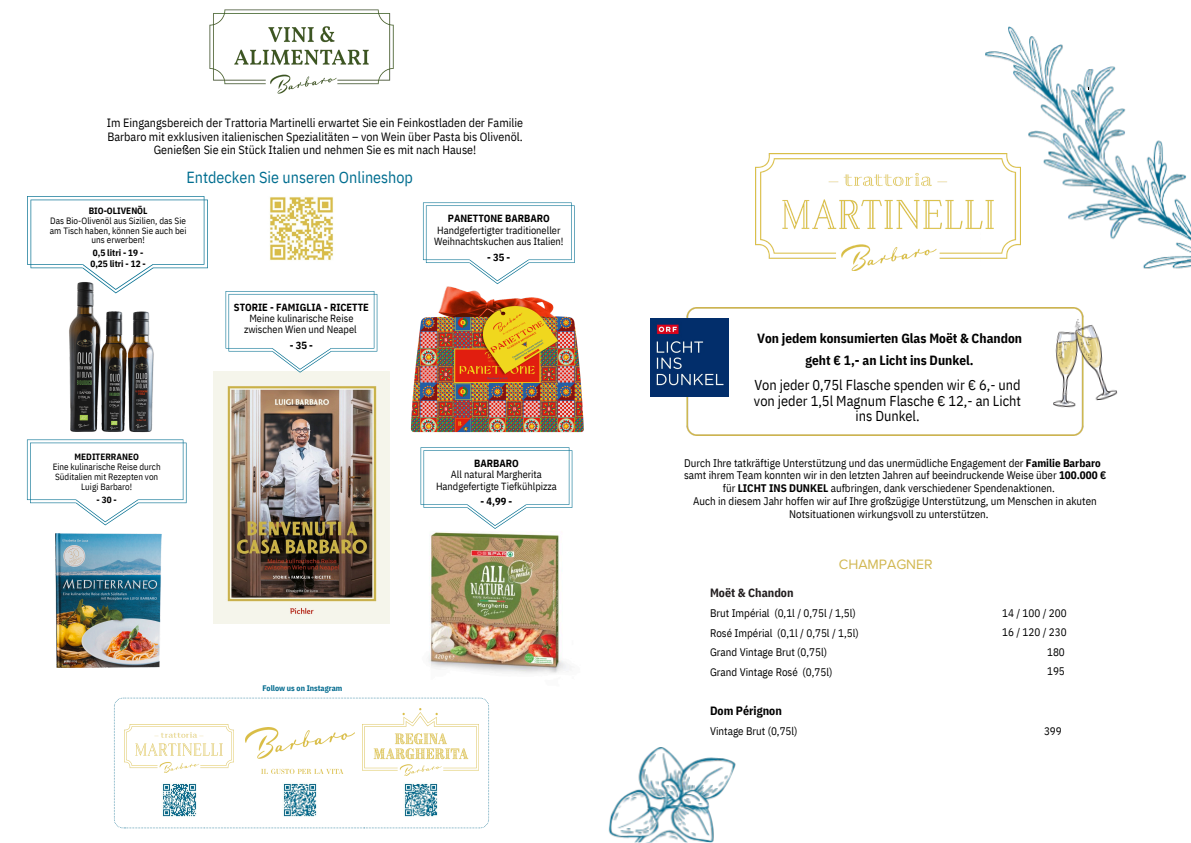
<style>
.page{position:relative;width:1191px;height:843px;background:#fff}
.page>*{position:absolute;margin:0;border:0;box-sizing:border-box;transform-origin:0 0}
.t1{font:16px "IBM Plex Sans Cond";color:#016e90}
.t2{font:14.3px/15.8px "IBM Plex Sans Cond";color:#000;text-align:center}
.t3{font:14px "Proxima Nova";color:#d1b750}
.t4{font:700 13.3px/21.8px "IBM Plex Sans Cond";color:#000;text-align:center}
.t5{font:12px/13.5px "IBM Plex Sans Cond";color:#000;text-align:center}
.t6{font:700 12px "IBM Plex Sans Cond";color:#231f20}
.t7{font:700 12px "IBM Plex Sans Cond";color:#000}
.t8{font:11px/19.5px "IBM Plex Sans Cond";color:#000}
.t9{font:10.4px/11.2px "IBM Plex Sans Cond";color:#000;text-align:center}
.t10{font:700 10.4px "IBM Plex Sans Cond";color:#000}
.t11{font:9.1px/9.9px "IBM Plex Sans Cond";color:#000;text-align:center}
.t12{font:700 9.1px "IBM Plex Sans Cond";color:#000}
.t13{font:700 8px "IBM Plex Sans Cond";color:#006a8e}
.s1{font-weight:700}
</style>
<div class="page">
<img style="left:429px;top:528px;width:138px;height:145px">
<img style="left:755px;top:153px;width:225px;height:117px">
<img style="left:608px;top:747px;width:127px;height:95px">
<img style="left:980px;top:26px;width:210px;height:242px">
<img style="left:980px;top:261px;width:210px;height:4px">
<svg style="left:1178px;top:205px;width:7px;height:15px"></svg>
<img style="left:1032px;top:39px;width:4px;height:18px">
<svg style="left:1034px;top:56px;width:4px;height:8px"></svg>
<img style="left:1148px;top:258px;width:27px;height:7px">
<svg style="left:1066px;top:137px;width:5px;height:12px"></svg>
<img style="left:1046px;top:49px;width:11px;height:28px">
<img style="left:1015px;top:72px;width:21px;height:17px">
<img style="left:1010px;top:30px;width:12px;height:21px">
<img style="left:1093px;top:69px;width:17px;height:22px">
<svg style="left:1117px;top:159px;width:6px;height:13px"></svg>
<img style="left:1088px;top:210px;width:19px;height:7px">
<img style="left:1081px;top:149px;width:14px;height:12px">
<img style="left:1072px;top:180px;width:21px;height:5px">
<svg style="left:1170px;top:175px;width:12px;height:6px"></svg>
<svg style="left:1149px;top:143px;width:12px;height:27px"></svg>
<img style="left:1086px;top:70px;width:5px;height:18px">
<svg style="left:1073px;top:87px;width:15px;height:18px"></svg>
<img style="left:1080px;top:87px;width:6px;height:15px">
<svg style="left:1153px;top:185px;width:4px;height:9px"></svg>
<svg style="left:1086px;top:116px;width:8px;height:17px"></svg>
<svg style="left:1111px;top:130px;width:9px;height:5px"></svg>
<svg style="left:1096px;top:190px;width:31px;height:18px"></svg>
<svg style="left:1113px;top:221px;width:7px;height:11px"></svg>
<svg style="left:1073px;top:211px;width:15px;height:5px"></svg>
<img style="left:69px;top:293px;width:85px;height:140px">
<img style="left:56px;top:533px;width:106px;height:134px">
<img style="left:270px;top:197px;width:64px;height:64px">
<img style="left:210px;top:10px;width:183px;height:83px">
<img style="left:686px;top:308px;width:396px;height:127px">
<img style="left:1024px;top:307px;width:94px;height:114px">
<img style="left:650px;top:318px;width:78px;height:78px">
<img style="left:410px;top:286px;width:174px;height:147px">
<svg style="left:27px;top:196px;width:181px;height:97px"></svg>
<svg style="left:27px;top:439px;width:159px;height:86px"></svg>
<img style="left:213px;top:371px;width:176px;height:252px">
<svg style="left:225px;top:291px;width:152px;height:81px"></svg>
<svg style="left:423px;top:202px;width:151px;height:82px"></svg>
<svg style="left:420px;top:447px;width:152px;height:81px"></svg>
<img style="left:114px;top:697px;width:375px;height:132px">
<img style="left:125px;top:724px;width:108px;height:48px">
<img style="left:245px;top:727px;width:109px;height:45px">
<img style="left:403px;top:782px;width:35px;height:35px">
<img style="left:282px;top:782px;width:35px;height:35px">
<img style="left:162px;top:782px;width:35px;height:35px">
<img style="left:363px;top:708px;width:115px;height:67px">
<p class="t5" style="left:107px;top:116px;width:418px">Im Eingangsbereich der Trattoria Martinelli erwartet Sie ein Feinkostladen der Familie<br>Barbaro mit exklusiven italienischen Spezialitäten – von Wein über Pasta bis Olivenöl.<br>Genießen Sie ein Stück Italien und nehmen Sie es mit nach Hause!</p>
<p class="t1" style="left:186px;top:166px;width:228px">Entdecken Sie unseren Onlineshop</p>
<p class="t12" style="left:89px;top:204px;width:60px">BIO-OLIVENÖL</p>
<p class="t11" style="left:50px;top:215px;width:138px">Das Bio-Olivenöl aus Sizilien, das Sie am Tisch haben, können Sie auch bei uns erwerben!</p>
<p class="t12" style="left:93px;top:247px;width:52px">0,5 litri - 19 -</p>
<p class="t12" style="left:90px;top:258px;width:57px">0,25 litri - 12 -</p>
<p class="t10" style="left:234px;top:300px;width:136px">STORIE - FAMIGLIA - RICETTE</p>
<p class="t9" style="left:244px;top:312px;width:114px">Meine kulinarische Reise zwischen Wien und Neapel</p>
<p class="t10" style="left:290px;top:338px;width:25px">-35-</p>
<p class="t10" style="left:448px;top:211px;width:103px">PANETTONE BARBARO</p>
<p class="t9" style="left:434px;top:224px;width:131px;text-align:left">Handgefertigter traditioneller<br>Weihnachtskuchen aus Italien!</p>
<p class="t10" style="left:487px;top:250px;width:25px">-35-</p>
<p class="t12" style="left:75px;top:451px;width:66px">MEDITERRANEO</p>
<p class="t11" style="left:53px;top:461px;width:109px">Eine kulinarische Reise durch<br>Süditalien mit Rezepten von<br>Luigi Barbaro!</p>
<p class="t12" style="left:97px;top:493px;width:22px">-30-</p>
<p class="t10" style="left:474px;top:456px;width:46px">BARBARO</p>
<p class="t9" style="left:451px;top:468px;width:92px">All natural Margherita</p>
<p class="t9" style="left:436px;top:480px;width:122px">Handgefertigte Tiefkühlpizza</p>
<p class="t10" style="left:480px;top:494px;width:33px">- 4,99 -</p>
<p class="t13" style="left:262px;top:682px;width:81px">Follow us on Instagram</p>
<p class="t4" style="left:757px;top:327px;width:266px">Von jedem konsumierten Glas Moët &amp; Chandon geht € 1,- an Licht ins Dunkel.</p>
<p class="t2" style="left:754px;top:376px;width:268px">Von jeder 0,75l Flasche spenden wir € 6,- und von jeder 1,5l Magnum Flasche € 12,- an Licht ins Dunkel.</p>
<p class="t8" style="left:684px;top:456px;width:423px;line-height:12.8px">Durch Ihre tatkräftige Unterstützung und das unermüdliche Engagement der <span class="s1">Familie Barbaro </span>samt ihrem Team konnten wir in den letzten Jahren auf beeindruckende Weise über <span class="s1">100.000 €</span></p>
<p class="t8" style="left:722px;top:478px;width:333px">für <span class="s1">LICHT INS DUNKEL</span> aufbringen, dank verschiedener Spendenaktionen.</p>
<p class="t8" style="left:693px;top:490px;width:405px">Auch in diesem Jahr hoffen wir auf Ihre großzügige Unterstützung, um Menschen in akuten</p>
<p class="t8" style="left:789px;top:503px;width:201px">Notsituationen wirkungsvoll zu unterstützen.</p>
<p class="t6" style="left:710px;top:584px;width:85px">Moët &amp; Chandon</p>
<p class="t3" style="left:838px;top:556px;width:95px">CHAMPAGNER</p>
<p class="t8" style="left:710px;top:603px;width:150px">Brut Impérial (0,1l / 0,75l / 1,5l)<br>Rosé Impérial (0,1l / 0,75l / 1,5l)<br>Grand Vintage Brut (0,75l)<br>Grand Vintage Rosé (0,75l)</p>
<p class="t7" style="left:710px;top:702px;width:73px">Dom Pérignon</p>
<p class="t8" style="left:710px;top:720px;width:89px">Vintage Brut (0,75l)</p>
<p class="t8" style="left:1002px;top:603px;width:66px;text-align:right">14 / 100 / 200<br>16 / 120 / 230<br>180<br>195</p>
<p class="t8" style="left:1043px;top:720px;width:19px">399</p>
</div>
